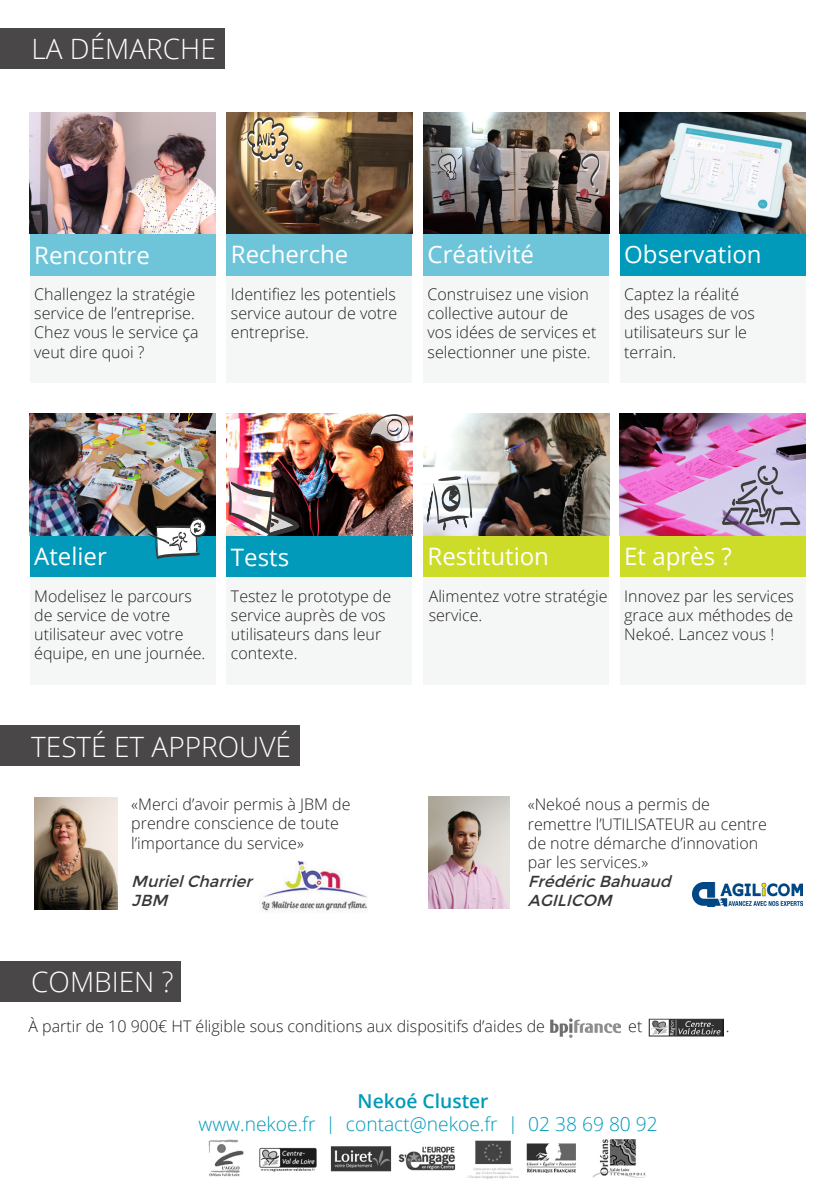
<style>
.page{position:relative;width:840px;height:1191px;background:#fff}
.page>*{position:absolute;margin:0;border:0;box-sizing:border-box;transform-origin:0 0}
.t1{font:300 28px "Open Sans";color:#fff}
.t2{font:24px "Open Sans";color:#fff}
.t3{font:300 19.2px "Open Sans";color:#019aba}
.t4{font:600 19.2px "Open Sans";color:#019aba}
.t5{font:300 16px/19.2px "Open Sans";color:#231f20}
.t6{font:italic 16px "Montserrat";color:#363736}
</style>
<div class="page">
<div style="left:30px;top:112px;width:185px;height:271px;background:#f5f7f6"></div>
<div style="left:30px;top:234px;width:185px;height:41px;background:#6ec5d9"></div>
<img style="left:30px;top:112px;width:185px;height:122px">
<div style="left:226px;top:112px;width:186px;height:271px;background:#f5f7f6"></div>
<div style="left:226px;top:234px;width:186px;height:41px;background:#6ec5d9"></div>
<img style="left:226px;top:112px;width:186px;height:122px">
<div style="left:423px;top:112px;width:185px;height:271px;background:#f5f7f6"></div>
<div style="left:423px;top:234px;width:185px;height:41px;background:#6ec5d9"></div>
<img style="left:423px;top:112px;width:185px;height:122px">
<div style="left:619px;top:112px;width:186px;height:271px;background:#f5f7f6"></div>
<div style="left:619px;top:234px;width:186px;height:41px;background:#019aba"></div>
<img style="left:619px;top:112px;width:186px;height:122px">
<div style="left:30px;top:414px;width:185px;height:271px;background:#f5f7f6"></div>
<div style="left:30px;top:535px;width:185px;height:42px;background:#019aba"></div>
<img style="left:30px;top:414px;width:185px;height:121px">
<div style="left:226px;top:414px;width:186px;height:271px;background:#f5f7f6"></div>
<div style="left:226px;top:535px;width:186px;height:42px;background:#019aba"></div>
<img style="left:226px;top:414px;width:186px;height:121px">
<div style="left:423px;top:414px;width:185px;height:271px;background:#f5f7f6"></div>
<div style="left:423px;top:535px;width:185px;height:42px;background:#cddc28"></div>
<img style="left:423px;top:414px;width:185px;height:121px">
<div style="left:619px;top:414px;width:186px;height:271px;background:#f5f7f6"></div>
<div style="left:619px;top:535px;width:186px;height:42px;background:#cddc28"></div>
<img style="left:619px;top:414px;width:186px;height:121px">
<svg style="left:426px;top:475px;width:46px;height:56px"></svg>
<img style="left:228px;top:480px;width:72px;height:56px">
<svg style="left:369px;top:413px;width:43px;height:34px"></svg>
<svg style="left:721px;top:465px;width:79px;height:61px;background:#b2abc5"></svg>
<svg style="left:148px;top:512px;width:64px;height:47px"></svg>
<div style="left:0;top:28px;width:224px;height:41px;background:#4a4748"></div>
<img style="left:428px;top:796px;width:81px;height:113px">
<img style="left:34px;top:798px;width:84px;height:111px">
<img style="left:208px;top:1139px;width:438px;height:40px">
<div style="left:0;top:725px;width:299px;height:41px;background:#4a4748"></div>
<div style="left:0;top:960px;width:181px;height:41px;background:#4a4748"></div>
<img style="left:259px;top:861px;width:109px;height:51px">
<img style="left:692px;top:882px;width:110px;height:24px">
<svg style="left:430px;top:149px;width:31px;height:31px"></svg>
<svg style="left:580px;top:153px;width:20px;height:41px"></svg>
<svg style="left:247px;top:115px;width:56px;height:57px;background:#c8b287"></svg>
<img style="left:648px;top:1018px;width:75px;height:19px">
<img style="left:550px;top:1018px;width:69px;height:19px">
<p class="t1" style="left:31px;top:30px;width:186px">LA DÉMARCHE</p>
<p class="t2" style="left:34px;top:239px;width:117px">Rencontre</p>
<p class="t5" style="left:34px;top:284px;width:162px">Challengez la stratégie service de l’entreprise.</p>
<p class="t5" style="left:34px;top:322px;width:166px">Chez vous le service ça veut dire quoi ?</p>
<p class="t2" style="left:231px;top:238px;width:119px">Recherche</p>
<p class="t5" style="left:231px;top:284px;width:167px;text-align:justify">Identifiez les potentiels service autour de votre entreprise.</p>
<p class="t2" style="left:427px;top:238px;width:108px">Créativité</p>
<p class="t5" style="left:427px;top:284px;width:163px">Construisez une vision</p>
<p class="t5" style="left:427px;top:303px;width:170px">collective autour de vos idées de services et selectionner une piste.</p>
<p class="t2" style="left:624px;top:238px;width:139px">Observation</p>
<p class="t5" style="left:624px;top:284px;width:132px">Captez la réalité des usages de vos utilisateurs sur le terrain.</p>
<p class="t2" style="left:34px;top:539px;width:74px">Atelier</p>
<p class="t2" style="left:231px;top:540px;width:60px">Tests</p>
<p class="t2" style="left:427px;top:539px;width:123px">Restitution</p>
<p class="t2" style="left:624px;top:539px;width:109px">Et après ?</p>
<p class="t5" style="left:34px;top:586px;width:172px">Modelisez le parcours de service de votre utilisateur avec votre équipe, en une journée.</p>
<p class="t5" style="left:231px;top:586px;width:162px">Testez le prototype de service auprès de vos utilisateurs dans leur contexte.</p>
<p class="t5" style="left:428px;top:586px;width:180px">Alimentez votre stratégie service.</p>
<p class="t5" style="left:624px;top:586px;width:171px;text-align:justify">Innovez par les services grace aux méthodes de Nekoé. Lancez vous !</p>
<p class="t1" style="left:31px;top:727px;width:261px">TESTÉ ET APPROUVÉ</p>
<p class="t5" style="left:131px;top:794px;width:220px">«Merci d’avoir permis à JBM de prendre conscience de toute l’importance du service»</p>
<p class="t6" style="left:131px;top:872px;width:127px">MurielCharrier</p>
<p class="t6" style="left:131px;top:891px;width:42px">JBM</p>
<p class="t5" style="left:527px;top:794px;width:240px">«Nekoé nous a permis de remettre l’UTILISATEUR au centre de notre démarche d’innovation par les services.»</p>
<p class="t6" style="left:527px;top:872px;width:149px">FrédéricBahuaud</p>
<p class="t6" style="left:527px;top:891px;width:90px">AGILICOM</p>
<p class="t1" style="left:31px;top:962px;width:144px">COMBIEN ?</p>
<p class="t5" style="left:28px;top:1016px;width:518px">À partir de 10 900€ HT éligible sous conditions aux dispositifs d’aides de</p>
<p class="t5" style="left:628px;top:1016px;width:16px">et</p>
<p class="t5" style="left:725px;top:1016px;width:5px">.</p>
<p class="t4" style="left:357px;top:1087px;width:132px">Nekoé Cluster</p>
<p class="t3" style="left:198px;top:1110px;width:460px">www.nekoe.fr | contact@nekoe.fr | 02 38 69 80 92</p>
</div>
